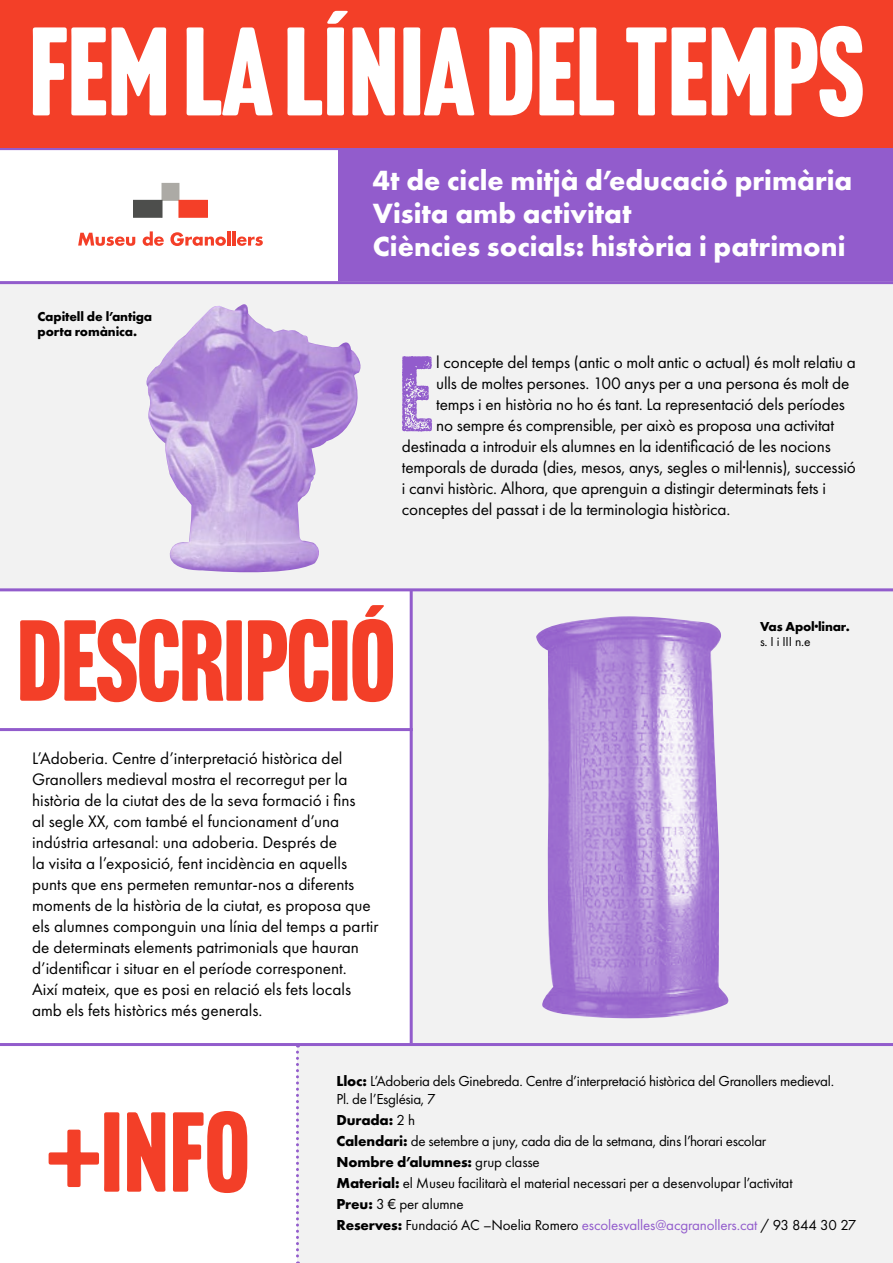
<style>
.page{position:relative;width:893px;height:1263px;background:#fff}
.page>*{position:absolute;margin:0;border:0;box-sizing:border-box;transform-origin:0 0}
.t1{font:123px "Headline Gothic ATF Round";color:#fff}
.t2{font:112.5px "Headline Gothic ATF Round";letter-spacing:-.015em;color:#f33f28}
.t3{font:111px "Headline Gothic ATF Round";color:#f33f28}
.t4{font:104.7px "Headline Gothic ATF Rough No.2";color:#925ccc}
.t5{font:700 28.8px/33px "Futura PT";color:#fff}
.t6{font:17.25px/21px "Futura PT";color:#000}
.t7{font:15px/21px "Futura PT";letter-spacing:-.02em;color:#000}
.t8{font:700 13.5px/15px "Futura PT";letter-spacing:-.01em;color:#000}
.t9{font:13.5px "Futura PT";color:#000}
.s1{font-weight:700}
.s2{color:#925ccc}
</style>
<div class="page">
<div style="left:411px;top:573px;width:482px;height:470px;background:#f2f2f2"></div>
<div style="left:0;top:281px;width:893px;height:307px;background:#f2f2f2"></div>
<div style="left:297px;top:1046px;width:596px;height:217px;background:#f2f2f2"></div>
<hr style="left:0;top:281px;width:893px;height:3px;background:#925ccc">
<hr style="left:0;top:728px;width:413px;height:3px;background:#925ccc">
<hr style="left:0;top:1043px;width:893px;height:3px;background:#925ccc">
<svg style="left:296px;top:1046px;width:3px;height:217px"></svg>
<hr style="left:0;top:588px;width:893px;height:3px;background:#925ccc">
<hr style="left:410px;top:591px;width:3px;height:452px;background:#925ccc">
<hr style="left:0;top:147px;width:893px;height:3px;background:#925ccc">
<div style="left:339px;top:148px;width:554px;height:133px;background:#925ccc"></div>
<div style="left:162px;top:183px;width:17px;height:17px;background:#acaaa5"></div>
<div style="left:162px;top:183px;width:17px;height:18px;border:1px solid #acaaa5"></div>
<div style="left:179px;top:200px;width:28px;height:17px;background:#f43f28"></div>
<div style="left:179px;top:200px;width:29px;height:17px;border:1px solid #f43f28"></div>
<div style="left:134px;top:200px;width:28px;height:17px;background:#4d4e4c"></div>
<div style="left:133px;top:200px;width:29px;height:17px;border:1px solid #4d4e4c"></div>
<svg style="left:78px;top:233px;width:57px;height:13px"></svg>
<svg style="left:143px;top:231px;width:21px;height:15px"></svg>
<svg style="left:170px;top:232px;width:56px;height:14px"></svg>
<hr style="left:227px;top:231px;width:3px;height:15px;background:#f43f28">
<hr style="left:232px;top:231px;width:4px;height:15px;background:#f43f28">
<svg style="left:237px;top:236px;width:26px;height:10px"></svg>
<div style="left:0;top:0;width:893px;height:147px;background:#f33f28"></div>
<img style="left:146px;top:304px;width:215px;height:269px">
<img style="left:536px;top:616px;width:193px;height:403px">
<h1 class="t1" style="left:29px;top:0;width:836px">FEM LA LÍNIA DEL TEMPS</h1>
<p class="t8" style="left:38px;top:309px;width:116px">Capitell de l’antiga porta romànica.</p>
<h3 class="t5" style="left:373px;top:163px;width:481px">4t de cicle mitjà d’educació primària<br>Visita amb activitat<br>Ciències socials: història i patrimoni</h3>
<h3 class="t4" style="left:399px;top:333px;width:36px">E</h3>
<p class="t6" style="left:436px;top:352px;width:421px">l concepte del temps (antic o molt antic o actual) és molt relatiu a</p>
<p class="t6" style="left:436px;top:373px;width:415px">ulls de moltes persones. 100 anys per a una persona és molt de</p>
<p class="t6" style="left:436px;top:394px;width:410px">temps i en història no ho és tant. La representació dels períodes</p>
<p class="t6" style="left:436px;top:415px;width:399px">no sempre és comprensible, per això es proposa una activitat</p>
<p class="t6" style="left:402px;top:436px;width:430px">destinada a introduir els alumnes en la identificació de les nocions</p>
<p class="t6" style="left:402px;top:457px;width:455px">temporals de durada (dies, mesos, anys, segles o mil·lennis), successió</p>
<p class="t6" style="left:402px;top:478px;width:426px">i canvi històric. Alhora, que aprenguin a distingir determinats fets i</p>
<p class="t6" style="left:402px;top:499px;width:330px">conceptes del passat i de la terminologia històrica.</p>
<h2 class="t2" style="left:17px;top:595px;width:381px">DESCRIPCIÓ</h2>
<p class="t6" style="left:32px;top:748px;width:348px">L’Adoberia. Centre d’interpretació històrica del Granollers medieval mostra el recorregut per la història de la ciutat des de la seva formació i fins<br>al segle XX, com també el funcionament d’una indústria artesanal: una adoberia. Després de<br>la visita a l’exposició, fent incidència en aquells punts que ens permeten remuntar-nos a diferents moments de la història de la ciutat, es proposa que els alumnes componguin una línia del temps a partir de determinats elements patrimonials que hauran d’identificar i situar en el període corresponent.<br>Així mateix, que es posi en relació els fets locals amb els fets històrics més generals.</p>
<p class="t8" style="left:760px;top:619px;width:92px">Vas Apol·linar.</p>
<p class="t9" style="left:760px;top:634px;width:52px">s. I i III n.e</p>
<h3 class="t3" style="left:47px;top:1087px;width:205px">+INFO</h3>
<p class="t7" style="left:336px;top:1072px;width:499px;line-height:18px"><span class="s1">Lloc:</span> L’Adoberia dels Ginebreda. Centre d’interpretació històrica del Granollers medieval.<br>Pl. de l’Església, 7</p>
<p class="t7" style="left:336px;top:1109px;width:521px"><span class="s1">Durada:</span> 2 h<br><span class="s1">Calendari:</span> de setembre a juny, cada dia de la setmana, dins l’horari escolar<br><span class="s1">Nombre d’alumnes:</span> grup classe<br><span class="s1">Material:</span> el Museu facilitarà el material necessari per a desenvolupar l’activitat<br><span class="s1">Preu:</span> 3 € per alumne<br><span class="s1">Reserves:</span> Fundació AC –Noelia Romero <span class="s2">escolesvalles@acgranollers.cat</span> / 93 844 30 27</p>
</div>
